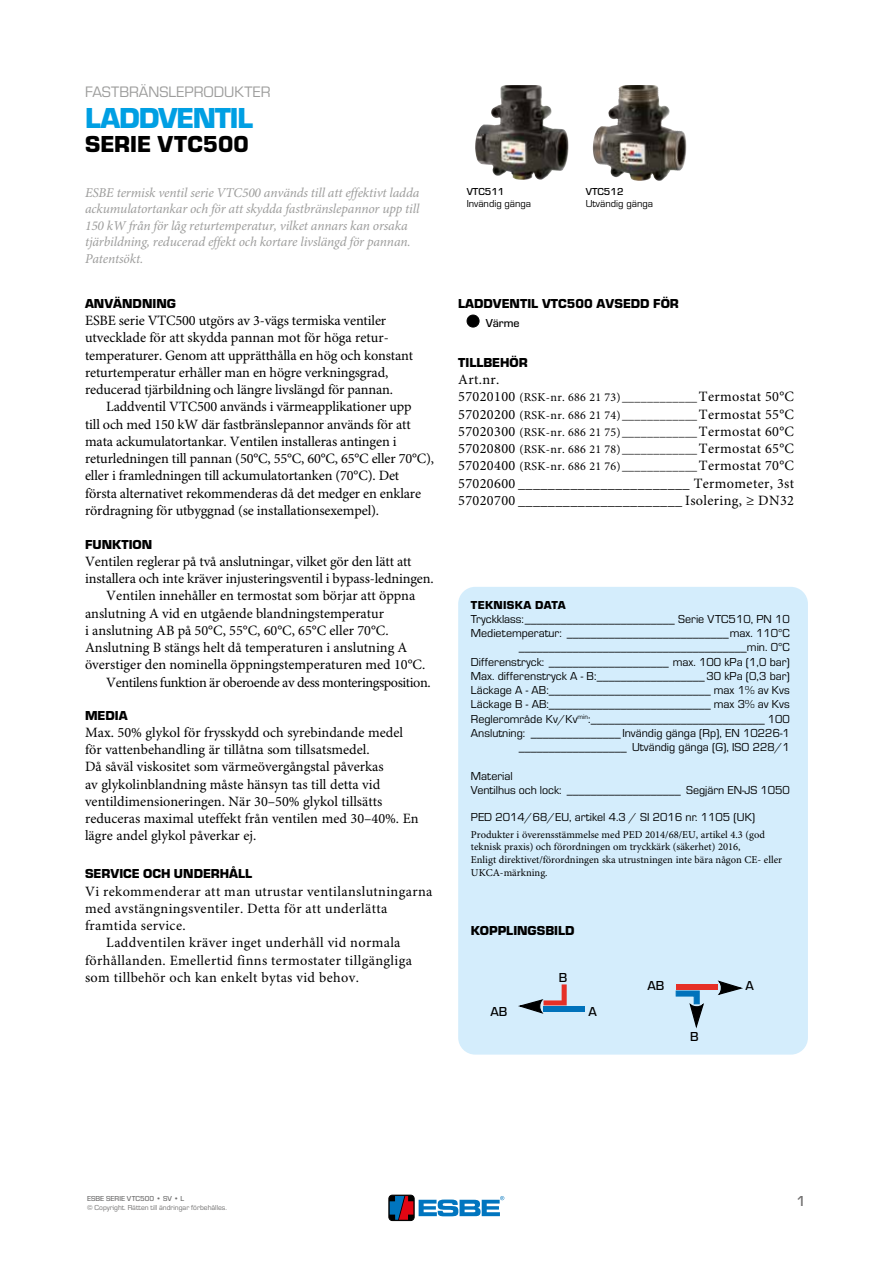
<style>
.page{position:relative;width:893px;height:1263px;background:#fff}
.page>*{position:absolute;margin:0;border:0;box-sizing:border-box;transform-origin:0 0}
.t1{font:700 30px "ESBE Eurostile";letter-spacing:-.04em;color:#009fe3}
.t2{font:700 24px "ESBE Eurostile";color:#000}
.t3{font:15.75px "ESBE Eurostile";color:#9d9d9c}
.t4{font:500 15px "ESBE Eurostile";color:#706f6f}
.t5{font:14.25px/17.2px "Minion Pro";color:#000}
.t6{font:14.25px/17.2px "Minion Pro";letter-spacing:.025em;color:#000}
.t7{font:14.25px "Minion Pro";letter-spacing:-.03em;color:#000}
.t8{font:italic 13.5px/16.5px "Minion Pro";letter-spacing:-.01em;color:#9d9d9c}
.t9{font:700 13.5px "ESBE Eurostile";color:#000}
.t10{font:500 13.5px "ESBE Eurostile";color:#000}
.t11{font:12px/14.2px "ESBE Eurostile";color:#000;text-align:right}
.t12{font:12px/17.2px "Minion Pro";letter-spacing:.025em;color:#000;text-align:justify}
.t13{font:700 12px "ESBE Eurostile";letter-spacing:.025em;color:#000}
.t14{font:500 12px "ESBE Eurostile";color:#000}
.t15{font:10.5px/12.6px "Minion Pro";color:#000}
.t16{font:10.5px "ESBE Eurostile";color:#000}
.t17{font:500 10.5px "ESBE Eurostile";color:#000}
.t18{font:7.5px "ESBE Eurostile";color:#706f6f}
.t19{font:500 7.5px "ESBE Eurostile";color:#706f6f}
.s1{font-size:14.25px}
</style>
<div class="page">
<div style="left:458px;top:587px;width:350px;height:467px;background:#d4edfc;border-radius:17px"></div>
<div style="left:543px;top:1007px;width:42px;height:5px;background:#0072bb"></div>
<svg style="left:518px;top:984px;width:49px;height:30px"></svg>
<img style="left:495px;top:85px;width:10px;height:22px">
<img style="left:618px;top:85px;width:7px;height:20px">
<div style="left:676px;top:985px;width:42px;height:5px;background:#e63027"></div>
<svg style="left:716px;top:980px;width:27px;height:15px"></svg>
<svg style="left:676px;top:991px;width:28px;height:38px"></svg>
<div style="left:467px;top:315px;width:12px;height:12px;background:#000;border-radius:50%"></div>
<div style="left:467px;top:315px;width:12px;height:12px;border:1px solid #000;border-radius:50%"></div>
<div style="left:389px;top:1195px;width:25px;height:25px;border:1px solid #000;border-radius:4px"></div>
<svg style="left:390px;top:1196px;width:23px;height:24px"></svg>
<svg style="left:419px;top:1196px;width:85px;height:20px"></svg>
<p class="t3" style="left:85px;top:83px;width:187px">FASTBRÄNSLEPRODUKTER</p>
<h1 class="t1" style="left:85px;top:102px;width:169px">LADDVENTIL</h1>
<h2 class="t2" style="left:85px;top:131px;width:165px">SERIE VTC500</h2>
<p class="t8" style="left:85px;top:185px;width:336px">ESBE termisk ventil serie VTC500 används till att effektivt ladda ackumulatortankar och för att skydda fastbränslepannor upp till 150 kW från för låg returtemperatur, vilket annars kan orsaka tjärbildning, reducerad effekt och kortare livslängd för pannan.<br>Patentsökt.</p>
<p class="t9" style="left:85px;top:296px;width:92px">ANVÄNDNING</p>
<p class="t5" style="left:85px;top:312px;width:330px">ESBE serie VTC500 utgörs av 3-vägs termiska ventiler utvecklade för att skydda pannan mot för höga retur&shy;temperaturer. Genom att upprätthålla en hög och konstant returtemperatur erhåller man en högre verkningsgrad, reducerad tjärbildning och längre livslängd för pannan.</p>
<p class="t5" style="left:85px;top:399px;width:351px;text-indent:21px">Laddventil VTC500 används i värmeapplikationer upp<br>till och med 150 kW där fastbränslepannor används för att mata ackumulatortankar. Ventilen installeras antingen i returledningen till pannan (50°C, 55°C, 60°C, 65°C eller 70°C), eller i framledningen till ackumulatortanken (70°C). Det första alternativet rekommenderas då det medger en enklare rördragning för utbyggnad (se installationsexempel).</p>
<p class="t9" style="left:85px;top:537px;width:69px">FUNKTION</p>
<p class="t5" style="left:85px;top:553px;width:328px">Ventilen reglerar på två anslutningar, vilket gör den lätt att</p>
<p class="t5" style="left:85px;top:570px;width:350px">installera och inte kräver injusteringsventil i bypass-ledningen.</p>
<p class="t5" style="left:106px;top:588px;width:311px">Ventilen innehåller en termostat som börjar att öppna</p>
<p class="t5" style="left:85px;top:605px;width:301px">anslutning A vid en utgående blandningstemperatur</p>
<p class="t5" style="left:85px;top:622px;width:305px">i anslutning AB på 50°C, 55°C, 60°C, 65°C eller 70°C.</p>
<p class="t5" style="left:85px;top:639px;width:324px">Anslutning B stängs helt då temperaturen i anslutning A</p>
<p class="t5" style="left:85px;top:657px;width:342px">överstiger den nominella öppningstemperaturen med 10°C.</p>
<p class="t7" style="left:106px;top:673px;width:326px">Ventilens funktion är oberoende av dess monteringsposition.</p>
<p class="t9" style="left:85px;top:708px;width:44px">MEDIA</p>
<p class="t5" style="left:85px;top:724px;width:335px">Max. 50% glykol för frysskydd och syrebindande medel för vattenbehandling är tillåtna som tillsatsmedel.<br>Då såväl viskositet som värmeövergångstal påverkas<br>av glykolinblandning måste hänsyn tas till detta vid ventildimensioneringen. När 30–50% glykol tillsätts reduceras maximal uteffekt från ventilen med 30–40%. En lägre andel glykol påverkar ej.</p>
<p class="t9" style="left:85px;top:866px;width:169px">SERVICE OCH UNDERHÅLL</p>
<p class="t6" style="left:85px;top:883px;width:349px">Vi rekommenderar att man utrustar ventilanslutningarna</p>
<p class="t6" style="left:85px;top:900px;width:304px">med avstängningsventiler. Detta för att underlätta</p>
<p class="t6" style="left:85px;top:917px;width:102px">framtida service.</p>
<p class="t6" style="left:106px;top:935px;width:296px">Laddventilen kräver inget underhåll vid normala</p>
<p class="t6" style="left:85px;top:952px;width:328px">förhållanden. Emellertid finns termostater tillgängliga</p>
<p class="t6" style="left:85px;top:969px;width:275px">som tillbehör och kan enkelt bytas vid behov.</p>
<p class="t17" style="left:467px;top:186px;width:39px">VTC511</p>
<p class="t17" style="left:586px;top:186px;width:39px">VTC512</p>
<p class="t16" style="left:467px;top:198px;width:66px">Invändig gänga</p>
<p class="t16" style="left:586px;top:198px;width:69px">Utvändig gänga</p>
<p class="t9" style="left:458px;top:296px;width:222px">LADDVENTIL VTC500 AVSEDD FÖR</p>
<p class="t14" style="left:486px;top:317px;width:35px">Värme</p>
<p class="t9" style="left:458px;top:355px;width:71px">TILLBEHÖR</p>
<p class="t5" style="left:458px;top:371px;width:43px">Art.nr.</p>
<p class="t12" style="left:458px;top:389px;width:337px"><span class="s1">57020100</span> (RSK-nr. 686 21 73)____________<span class="s1">Termostat 50°C 57020200</span> (RSK-nr. 686 21 74)____________<span class="s1">Termostat 55°C 57020300</span> (RSK-nr. 686 21 75)____________<span class="s1">Termostat 60°C 57020800</span> (RSK-nr. 686 21 78)____________<span class="s1">Termostat 65°C 57020400</span> (RSK-nr. 686 21 76)____________<span class="s1">Termostat 70°C</span></p>
<p class="t6" style="left:458px;top:475px;width:337px">57020600 _______________________ Termometer, 3st<br>57020700 ______________________ Isolering, ≥ DN32</p>
<p class="t13" style="left:471px;top:598px;width:96px">TEKNISKA DATA</p>
<p class="t11" style="left:471px;top:612px;width:320px">Tryckklass:_________________________ Serie VTC510, PN 10<br>Medietemperatur: ___________________________max. 110°C ______________________________________min. 0°C Differenstryck: ____________________ max. 100 kPa (1,0 bar)<br>Max. differenstryck A - B:__________________30 kPa (0,3 bar)<br>Läckage A - AB:___________________________ max 1% av Kvs Läckage B - AB:___________________________ max 3% av Kvs Reglerområde Kv/Kv<sup>min</sup>:_____________________________ 100<br>Anslutning: _______________Invändig gänga (Rp), EN 10226-1 __________________ Utvändig gänga (G), ISO 228/1</p>
<p class="t11" style="left:471px;top:769px;width:320px;text-align:left">Material<br>Ventilhus och lock: ___________________ Segjärn EN-JS 1050</p>
<p class="t11" style="left:471px;top:810px;width:286px">PED 2014/68/EU, artikel 4.3 / SI 2016 nr. 1105 (UK)</p>
<p class="t15" style="left:471px;top:829px;width:313px">Produkter i överensstämmelse med PED 2014/68/EU, artikel 4.3 (god teknisk praxis) och förordningen om tryckkärk (säkerhet) 2016,<br>Enligt direktivet/förordningen ska utrustningen inte bära någon CE- eller UKCA-märkning.</p>
<p class="t9" style="left:471px;top:923px;width:105px">KOPPLINGSBILD</p>
<p class="t10" style="left:559px;top:970px;width:10px">B</p>
<p class="t10" style="left:490px;top:1004px;width:18px">AB</p>
<p class="t10" style="left:589px;top:1004px;width:10px">A</p>
<p class="t10" style="left:647px;top:978px;width:18px">AB</p>
<p class="t10" style="left:745px;top:978px;width:10px">A</p>
<p class="t10" style="left:690px;top:1029px;width:10px">B</p>
<p class="t19" style="left:87px;top:1194px;width:99px">ESBE SERIE VTC500 • SV • L</p>
<p class="t18" style="left:87px;top:1203px;width:141px">© Copyright. Rätten till ändringar förbehålles.</p>
<p class="t4" style="left:796px;top:1193px;width:11px">1</p>
</div>
